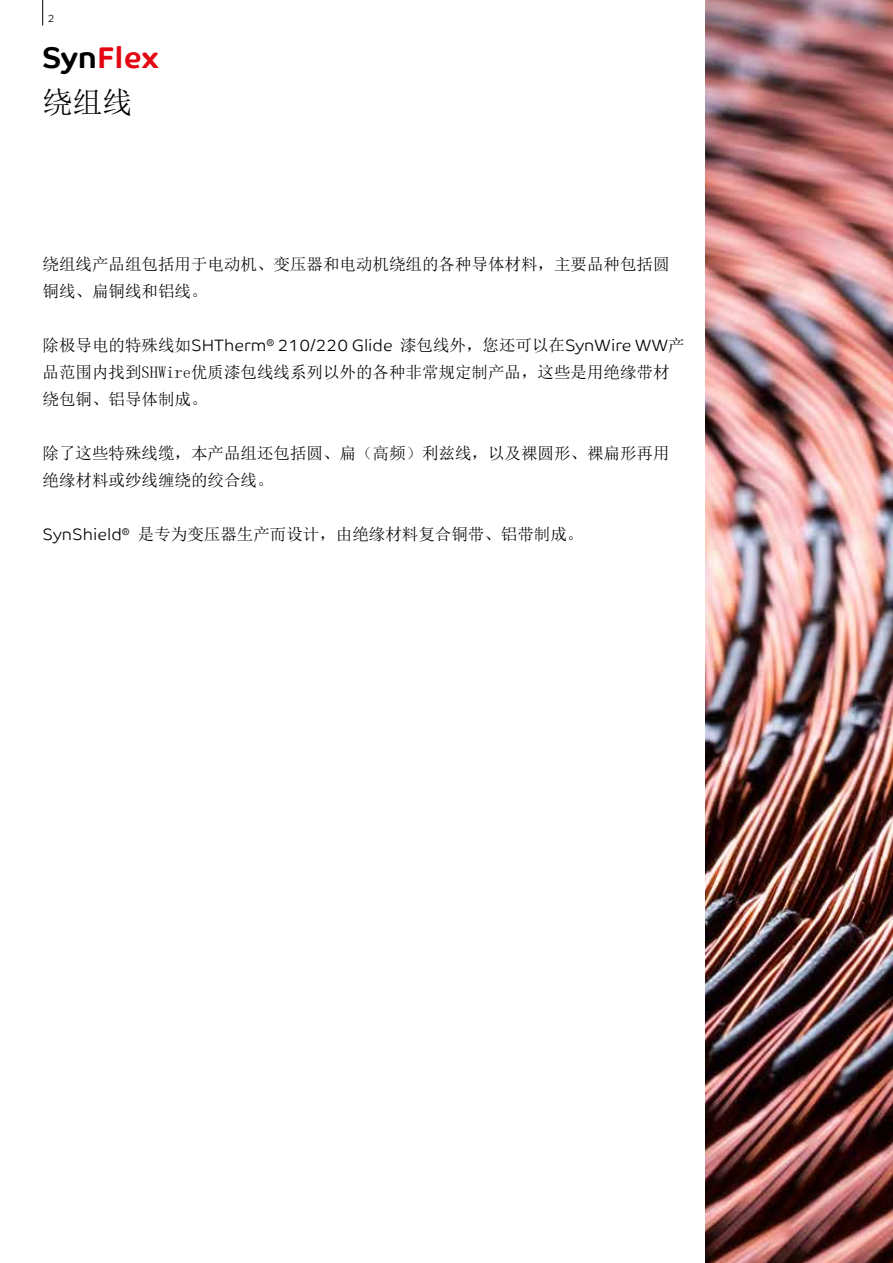
<style>
.page{position:relative;width:893px;height:1263px;background:#fff}
.page>*{position:absolute;margin:0;border:0;box-sizing:border-box;transform-origin:0 0}
.t1{font:700 30px "Co Text";color:#e30613}
.t2{font:30px "Sim Sun";color:#000}
.t3{font:16.5px/27px "Sim Sun";color:#000}
.t4{font:300 16.5px "Co Text";color:#000}
.t5{font:300 10.5px "Co Text";color:#000}
.s1{color:#000}
.s2{font-family:"Sim Sun";font-weight:400}
.s3{font-family:"Co Text";font-weight:300}
</style>
<div class="page">
<svg style="left:42px;top:0;width:1px;height:26px"></svg>
<img style="left:706px;top:0;width:187px;height:1263px">
<p class="t5" style="left:48px;top:12px;width:8px">2</p>
<h1 class="t1" style="left:43px;top:40px;width:118px"><span class="s1">Syn</span>Flex</h1>
<h1 class="t2" style="left:43px;top:87px;width:91px">绕组线</h1>
<p class="t3" style="left:43px;top:251px;width:629px">绕组线产品组包括用于电动机、变压器和电动机绕组的各种导体材料，主要品种包括圆铜线、扁铜线和铝线。</p>
<p class="t4" style="left:43px;top:336px;width:644px"><span class="s2">除极导电的特殊线如</span>SHTherm<sup>®</sup> 210/220 Glide <span class="s2">漆包线外，您还可以在</span>SynWire WW<span class="s2">产</span></p>
<p class="t3" style="left:43px;top:359px;width:628px">品范围内找到SHWire优质漆包线线系列以外的各种非常规定制产品，这些是用绝缘带材绕包铜、铝导体制成。</p>
<p class="t3" style="left:43px;top:440px;width:628px">除了这些特殊线缆，本产品组还包括圆、扁（高频）利兹线，以及裸圆形、裸扁形再用绝缘材料或纱线缠绕的绞合线。</p>
<p class="t3" style="left:43px;top:521px;width:542px"><span class="s3">SynShield</span><sup>®</sup> 是专为变压器生产而设计，由绝缘材料复合铜带、铝带制成。</p>
</div>
